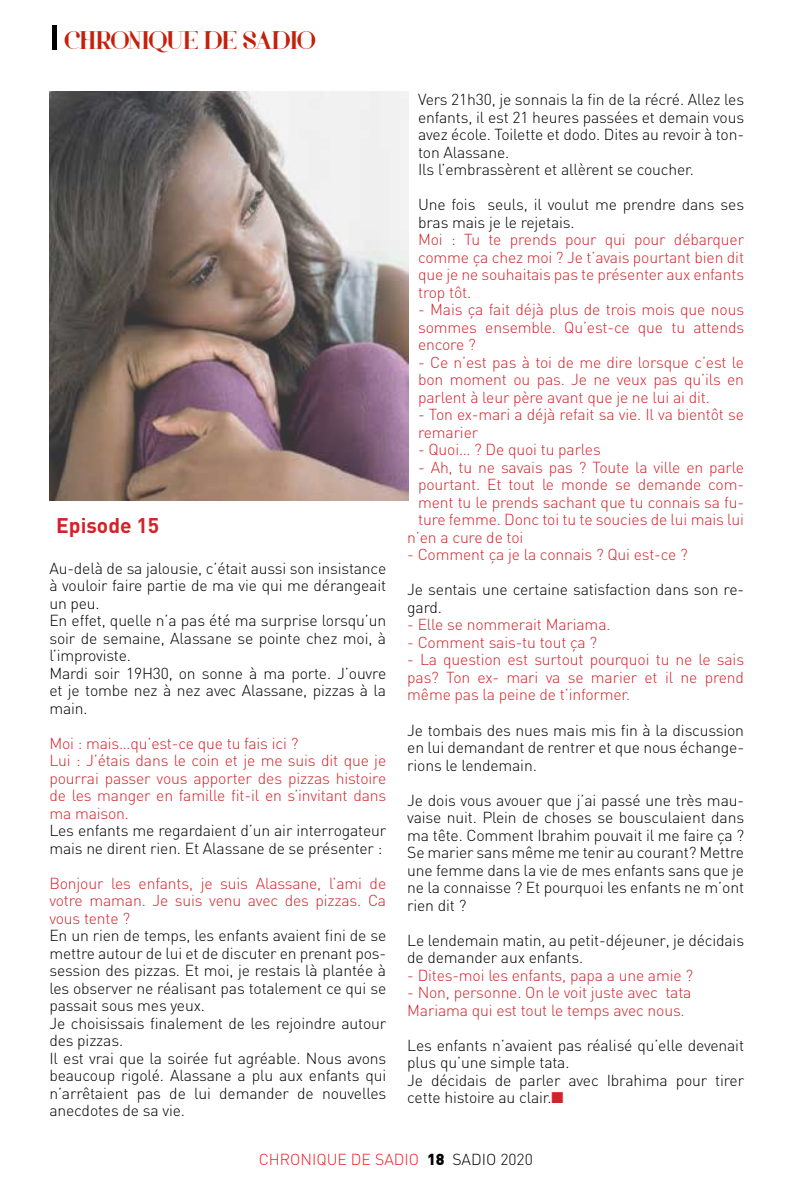
<style>
.page{position:relative;width:794px;height:1191px;background:#fff}
.page>*{position:absolute;margin:0;border:0;box-sizing:border-box;transform-origin:0 0}
.t1{font:26.25px "Voor";letter-spacing:-.03em;color:#c5200b}
.t2{font:700 21px "DIN";color:#d2232a}
.t3{font:300 15.75px/17.5px "DIN";letter-spacing:-.01em;color:#000}
.t4{font:300 15.75px/17.5px "DIN";letter-spacing:-.01em;color:#d2232a;text-align:justify}
.t5{font:300 15.75px "DIN";color:#ed1d24}
.s1{color:#d2232a}
.s2{font-weight:900;color:#000}
.s3{color:#000}
</style>
<div class="page">
<div style="left:52px;top:25px;width:5px;height:25px;background:#000"></div>
<img style="left:49px;top:92px;width:359px;height:408px">
<h1 class="t1" style="left:64px;top:25px;width:253px">CHRONIQUE DE SADIO</h1>
<h2 class="t2" style="left:56px;top:511px;width:105px">Episode 15</h2>
<p class="t3" style="left:49px;top:559px;width:338px">Au-delà de sa jalousie, c’était aussi son insistance à vouloir faire partie de ma vie qui me dérangeait un peu.<br>En effet, quelle n’a pas été ma surprise lorsqu’un soir de semaine, Alassane se pointe chez moi, à l’improviste.<br>Mardi soir 19H30, on sonne à ma porte. J’ouvre et je tombe nez à nez avec Alassane, pizzas à la main.</p>
<p class="t4" style="left:49px;top:734px;width:338px;text-align:left">Moi : mais…qu’est-ce que tu fais ici ?<br>Lui : J’étais dans le coin et je me suis dit que je pourrai passer vous apporter des pizzas histoire de les manger en famille fit-il en s’invitant dans ma maison.</p>
<p class="t3" style="left:49px;top:822px;width:338px">Les enfants me regardaient d’un air interrogateur mais ne dirent rien. Et Alassane de se présenter :</p>
<p class="t4" style="left:49px;top:874px;width:338px">Bonjour les enfants, je suis Alassane, l’ami de votre maman. Je suis venu avec des pizzas. Ca vous tente ?</p>
<p class="t3" style="left:49px;top:927px;width:338px">En un rien de temps, les enfants avaient fini de se mettre autour de lui et de discuter en prenant pos&shy;session des pizzas. Et moi, je restais là plantée à les observer ne réalisant pas totalement ce qui se passait sous mes yeux.<br>Je choisissais finalement de les rejoindre autour des pizzas.<br>I l est vrai que la soirée fut agréable. Nous avons beaucoup rigolé. Alassane a plu aux enfants qui n’arrêtaient pas de lui demander de nouvelles anecdotes de sa vie.</p>
<p class="t3" style="left:418px;top:91px;width:327px">Vers 21h30, je sonnais la fin de la récré. Allez les enfants, il est 21 heures passées et demain vous avez école. Toilette et dodo. D ites au revoir à ton&shy;ton Alassane.<br>I ls l’embrassèrent et allèrent se coucher.</p>
<p class="t3" style="left:418px;top:196px;width:327px">U ne fois seuls, il voulut me prendre dans ses bras mais je le rejetais.</p>
<p class="t4" style="left:418px;top:231px;width:327px">Moi : Tu te prends pour qui pour débarquer comme ça chez moi ? Je t’avais pourtant bien dit que je ne souhaitais pas te présenter aux enfants trop tôt.</p>
<p class="t4" style="left:418px;top:301px;width:327px">- Mais ça fait déjà plus de trois mois que nous sommes ensemble. Qu’est-ce que tu attends encore ?</p>
<p class="t4" style="left:418px;top:353px;width:327px">- Ce n’est pas à toi de me dire lorsque c’est le bon moment ou pas. Je ne veux pas qu’ils en parlent à leur père avant que je ne lui ai dit.</p>
<p class="t4" style="left:418px;top:406px;width:327px">- Ton ex-mari a déjà refait sa vie. I l va bientôt se remarier</p>
<p class="t4" style="left:418px;top:441px;width:184px">- Quoi… ? De quoi tu parles</p>
<p class="t4" style="left:418px;top:458px;width:327px">- Ah, tu ne savais pas ? Toute la ville en parle</p>
<p class="t4" style="left:418px;top:476px;width:327px">pourtant. Et tout le monde se demande com-</p>
<p class="t4" style="left:418px;top:493px;width:327px">ment tu le prends sachant que tu connais sa fu-</p>
<p class="t4" style="left:418px;top:511px;width:327px">ture femme. Donc toi tu te soucies de lui mais lui</p>
<p class="t4" style="left:407px;top:528px;width:118px">n’en a cure de toi</p>
<p class="t4" style="left:407px;top:546px;width:282px">- Comment ça je la connais ? Qui est-ce ?</p>
<p class="t3" style="left:407px;top:581px;width:338px">Je sentais une certaine satisfaction dans son re&shy;gard.</p>
<p class="t4" style="left:407px;top:616px;width:205px">- Elle se nommerait Mariama.</p>
<p class="t4" style="left:407px;top:633px;width:191px">- Comment sais-tu tout ça ?</p>
<p class="t4" style="left:407px;top:651px;width:338px">- La question est surtout pourquoi tu ne le sais pas? Ton ex- mari va se marier et il ne prend même pas la peine de t’informer.</p>
<p class="t3" style="left:407px;top:721px;width:338px;text-align:justify">Je tombais des nues mais mis fin à la discussion en lui demandant de rentrer et que nous échange&shy;rions le lendemain.</p>
<p class="t3" style="left:407px;top:791px;width:338px;text-align:justify">Je dois vous avouer que j’ai passé une très mau&shy;vaise nuit. Plein de choses se bousculaient dans ma tête. Comment I brahim pouvait il me faire ça ?<br>Se marier sans même me tenir au courant? Mettre une femme dans la vie de mes enfants sans que je ne la connaisse ? Et pourquoi les enfants ne m’ont rien dit ?</p>
<p class="t3" style="left:407px;top:931px;width:338px">Le lendemain matin, au petit-déjeuner, je décidais de demander aux enfants.</p>
<p class="t4" style="left:407px;top:966px;width:287px">- Dites-moi les enfants, papa a une amie ?</p>
<p class="t4" style="left:407px;top:983px;width:286px">- Non, personne. O n le voit juste avec tata<br>Mariama qui est tout le temps avec nous.</p>
<p class="t3" style="left:407px;top:1036px;width:338px">Les enfants n’avaient pas réalisé qu’elle devenait plus qu’une simple tata.<br>Je décidais de parler avec I brahima pour tirer cette histoire au clair.<span class="s1">■</span></p>
<p class="t5" style="left:259px;top:1150px;width:276px">chron ique de sadio <span class="s2">18</span> <span class="s3">sadio 2020</span></p>
</div>
